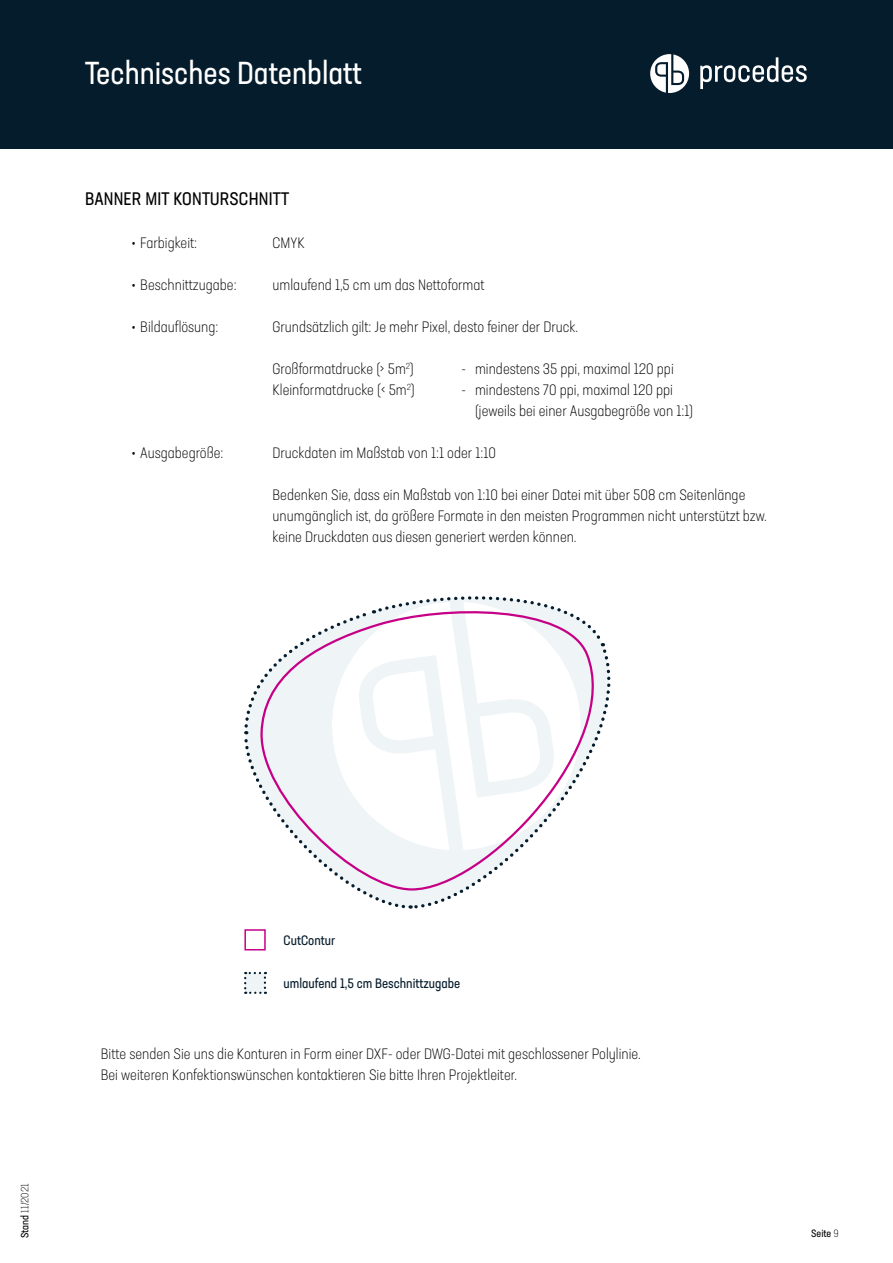
<style>
.page{position:relative;width:893px;height:1263px;background:#fff}
.page>*{position:absolute;margin:0;border:0;box-sizing:border-box;transform-origin:0 0}
.t1{font:condensed 31.5px "Neusa Next Pro";color:#fff}
.t2{font:condensed 18px "Neusa Next Pro";letter-spacing:.01em;color:#000}
.t3{font:300 condensed 15px/21px "Neusa Next Pro";color:#000}
.t4{font:condensed 13.5px "Neusa Next Pro";color:#051c2c}
.t5{font:300 condensed 10.5px "Neusa Next Pro";color:#000}
.t6{font:condensed 10.5px "Neusa Next Pro";color:#000}
.s1{font-weight:400}
.s2{font-weight:300}
</style>
<div class="page">
<svg style="left:244px;top:596px;width:290px;height:313px"></svg>
<svg style="left:259px;top:602px;width:352px;height:289px"></svg>
<div style="left:244px;top:929px;width:22px;height:21px;border:2px solid #c60086"></div>
<svg style="left:244px;top:972px;width:22px;height:22px"></svg>
<div style="left:0;top:0;width:893px;height:149px;background:#051c2c"></div>
<svg style="left:650px;top:54px;width:39px;height:39px"></svg>
<svg style="left:700px;top:57px;width:107px;height:32px"></svg>
<h1 class="t1" style="left:85px;top:53px;width:278px">Technisches Datenblatt</h1>
<p class="t2" style="left:85px;top:188px;width:205px">BANNER MIT KONTURSCHNITT</p>
<p class="t3" style="left:132px;top:232px;width:67px">• Farbigkeit:</p>
<p class="t3" style="left:273px;top:232px;width:34px">CMYK</p>
<p class="t3" style="left:132px;top:274px;width:106px">• Beschnittzugabe:</p>
<p class="t3" style="left:273px;top:274px;width:214px">umlaufend 1,5 cm um das Nettoformat</p>
<p class="t3" style="left:132px;top:316px;width:88px">• Bildauflösung:</p>
<p class="t3" style="left:273px;top:316px;width:307px">Grundsätzlich gilt: Je mehr Pixel, desto feiner der Druck.</p>
<p class="t3" style="left:273px;top:358px;width:143px">Großformatdrucke (&gt; 5m<sup>2</sup>)</p>
<p class="t3" style="left:462px;top:358px;width:214px">- mindestens 35 ppi, maximal 120 ppi</p>
<p class="t3" style="left:273px;top:379px;width:144px">Kleinformatdrucke (&lt; 5m<sup>2</sup>)</p>
<p class="t3" style="left:475px;top:379px;width:220px;text-indent:-14px">- mindestens 70 ppi, maximal 120 ppi (jeweils bei einer Ausgabegröße von 1:1)</p>
<p class="t3" style="left:132px;top:442px;width:93px">• Ausgabegröße:</p>
<p class="t3" style="left:273px;top:442px;width:225px">Druckdaten im Maßstab von 1:1 oder 1:10</p>
<p class="t3" style="left:273px;top:484px;width:496px">Bedenken Sie, dass ein Maßstab von 1:10 bei einer Datei mit über 508 cm Seitenlänge unumgänglich ist, da größere Formate in den meisten Programmen nicht unterstützt bzw. keine Druckdaten aus diesen generiert werden können.</p>
<p class="t5" style="left:19px;top:1238px;width:56px;rotate:-90deg"><span class="s1">Stand</span> 11/2021</p>
<p class="t4" style="left:284px;top:932px;width:53px">CutContur</p>
<p class="t4" style="left:284px;top:975px;width:178px">umlaufend 1,5 cm Beschnittzugabe</p>
<p class="t3" style="left:101px;top:1043px;width:542px">Bitte senden Sie uns die Konturen in Form einer DXF- oder DWG-Datei mit geschlossener Polylinie.<br>Bei weiteren Konfektionswünschen kontaktieren Sie bitte Ihren Projektleiter.</p>
<p class="t6" style="left:811px;top:1227px;width:29px">Seite <span class="s2">9</span></p>
</div>
